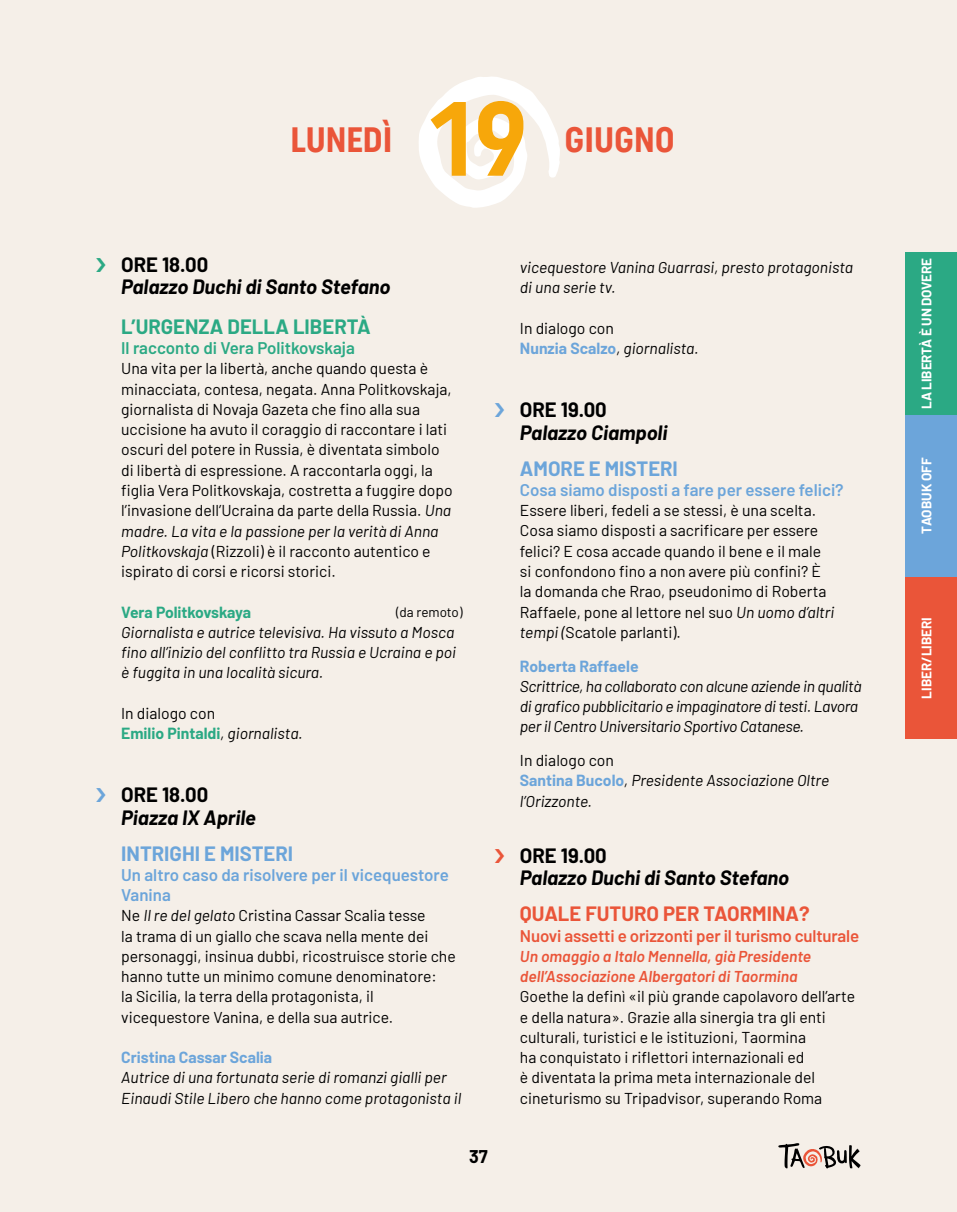
<style>
.page{position:relative;width:957px;height:1212px;background:#f5efe8}
.page>*{position:absolute;margin:0;border:0;box-sizing:border-box;transform-origin:0 0}
.t1{font:105.3px "Uniform Condensed 4";color:#f7a70a}
.t2{font:35.1px "Uniform Condensed 4";color:#ea5539}
.t3{font:italic 700 20.25px "Barlow";color:#000}
.t4{font:700 20.25px "Barlow";color:#000}
.t5{font:700 20.25px "Barlow";color:#6ca5da}
.t6{font:700 20.25px "Barlow";color:#ea5539}
.t7{font:700 20.25px "Barlow";color:#2ba984}
.t8{font:700 18px "Barlow";color:#000}
.t9{font:600 16.88px/20.2px "Barlow";color:#6ca5da}
.t10{font:600 16.88px "Barlow";letter-spacing:-.01em;color:#ea5539}
.t11{font:600 16.88px "Barlow";color:#2ba984}
.t12{font:15.75px/20.2px "Barlow";color:#000}
.t13{font:italic 15.75px/20.2px "Barlow";color:#000}
.t14{font:italic 15.75px/20.2px "Barlow";letter-spacing:-.02em;color:#000}
.t15{font:italic 600 15.75px/20.2px "Barlow";color:#ea5539}
.t16{font:700 15.75px/20.2px "Barlow";color:#2ba984}
.t17{font:700 15.75px "Barlow";color:#6ca5da}
.t18{font:700 13.5px "Barlow";color:#fff}
.t19{font:13.5px "Barlow";letter-spacing:-.005em;color:#000}
.s1{font-style:italic}
.s2{font-weight:400;color:#000}
.s3{font-weight:400;font-style:italic;color:#000}
.s4{font-style:normal}
.s5{font-weight:700;font-style:normal;color:#6ca5da}
</style>
<div class="page">
<svg style="left:418px;top:76px;width:142px;height:132px"></svg>
<div style="left:906px;top:577px;width:51px;height:162px;background:#ea5539"></div>
<div style="left:906px;top:414px;width:51px;height:163px;background:#6ca5da"></div>
<div style="left:906px;top:252px;width:51px;height:162px;background:#2ba984"></div>
<svg style="left:778px;top:1143px;width:83px;height:25px;background:#b4a59e"></svg>
<svg style="left:96px;top:257px;width:9px;height:15px"></svg>
<svg style="left:96px;top:788px;width:9px;height:14px"></svg>
<svg style="left:495px;top:403px;width:9px;height:14px"></svg>
<svg style="left:495px;top:848px;width:9px;height:15px"></svg>
<h2 class="t2" style="left:291px;top:118px;width:104px">LUNEDÌ</h2>
<h1 class="t1" style="left:429px;top:76px;width:100px">19</h1>
<h2 class="t2" style="left:564px;top:118px;width:112px">GIUGNO</h2>
<p class="t4" style="left:121px;top:249px;width:89px">ORE 18.00</p>
<p class="t3" style="left:121px;top:272px;width:271px">Palazzo Duchi di Santo Stefano</p>
<p class="t7" style="left:121px;top:312px;width:251px">L’URGENZA DELLA LIBERTÀ</p>
<p class="t11" style="left:121px;top:336px;width:235px">Il racconto di Vera Politkovskaja</p>
<p class="t12" style="left:121px;top:357px;width:333px">Una vita per la libertà, anche quando questa è minacciata, contesa, negata. Anna Politkovskaja, giornalista di Novaja Gazeta che fino alla sua uccisione ha avuto il coraggio di raccontare i lati oscuri del potere in Russia, è diventata simbolo di libertà di espressione. A raccontarla oggi, la figlia Vera Politkovskaja, costretta a fuggire dopo l’invasione dell’Ucraina da parte della Russia. <span class="s1">Una madre. La vita e la passione per la verità di Anna Politkovskaja</span> (Rizzoli) è il racconto autentico e ispirato di corsi e ricorsi storici.</p>
<p class="t16" style="left:121px;top:600px;width:131px">Vera Politkovskaya</p>
<p class="t19" style="left:396px;top:603px;width:68px">(da remoto)</p>
<p class="t13" style="left:121px;top:621px;width:336px;text-align:justify">Giornalista e autrice televisiva. Ha vissuto a Mosca fino all’inizio del conflitto tra Russia e Ucraina e poi è fuggita in una località sicura.</p>
<p class="t16" style="left:121px;top:702px;width:183px"><span class="s2">In dialogo con<br></span>Emilio Pintaldi<span class="s3">, giornalista.</span></p>
<p class="t4" style="left:121px;top:780px;width:89px">ORE 18.00</p>
<p class="t3" style="left:121px;top:802px;width:136px">Piazza IX Aprile</p>
<p class="t5" style="left:121px;top:838px;width:173px">INTRIGHI E MISTERI</p>
<p class="t9" style="left:121px;top:863px;width:329px">Un altro caso da risolvere per il vicequestore<br>Vanina</p>
<p class="t12" style="left:121px;top:904px;width:336px">Ne <span class="s1">Il re del gelato</span> Cristina Cassar Scalia tesse<br>la trama di un giallo che scava nella mente dei personaggi, insinua dubbi, ricostruisce storie che hanno tutte un minimo comune denominatore:<br>la Sicilia, la terra della protagonista, il vicequestore Vanina, e della sua autrice.</p>
<p class="t17" style="left:121px;top:1046px;width:152px">Cristina Cassar Scalia</p>
<p class="t13" style="left:121px;top:1066px;width:341px">Autrice di una fortunata serie di romanzi gialli per<br>Einaudi Stile Libero che hanno come protagonista il</p>
<p class="t8" style="left:469px;top:1143px;width:20px">37</p>
<p class="t13" style="left:520px;top:256px;width:335px">vicequestore Vanina Guarrasi, presto protagonista di una serie tv.</p>
<p class="t13" style="left:520px;top:317px;width:180px"><span class="s4">In dialogo con<br></span><span class="s5">Nunzia Scalzo</span>, giornalista.</p>
<p class="t4" style="left:520px;top:395px;width:88px">ORE 19.00</p>
<p class="t3" style="left:520px;top:417px;width:149px">Palazzo Ciampoli</p>
<p class="t5" style="left:520px;top:453px;width:159px">AMORE E MISTERI</p>
<p class="t9" style="left:520px;top:478px;width:325px">Cosa siamo disposti a fare per essere felici?</p>
<p class="t12" style="left:520px;top:499px;width:316px">Essere liberi, fedeli a se stessi, è una scelta.<br>Cosa siamo disposti a sacrificare per essere felici? E cosa accade quando il bene e il male si confondono fino a non avere più confini? È la domanda che Rrao, pseudonimo di Roberta Raffaele, pone al lettore nel suo <span class="s1">Un uomo d’altri tempi (</span>Scatole parlanti).</p>
<p class="t17" style="left:520px;top:654px;width:120px">Roberta Raffaele</p>
<p class="t14" style="left:520px;top:675px;width:343px">Scrittrice, ha collaborato con alcune aziende in qualità di grafico pubblicitario e impaginatore di testi. Lavora per il Centro Universitario Sportivo Catanese.</p>
<p class="t13" style="left:520px;top:749px;width:311px"><span class="s4">In dialogo con<br></span><span class="s5">Santina Bucolo</span>, Presidente Associazione Oltre l’Orizzonte.</p>
<p class="t4" style="left:520px;top:840px;width:88px">ORE 19.00</p>
<p class="t3" style="left:520px;top:863px;width:271px">Palazzo Duchi di Santo Stefano</p>
<p class="t6" style="left:520px;top:899px;width:291px">QUALE FUTURO PER TAORMINA?</p>
<p class="t10" style="left:520px;top:923px;width:341px">Nuovi assetti e orizzonti per il turismo culturale</p>
<p class="t15" style="left:520px;top:945px;width:293px">Un omaggio a Italo Mennella, già Presidente dell’Associazione Albergatori di Taormina</p>
<p class="t12" style="left:520px;top:985px;width:336px">Goethe la definì «il più grande capolavoro dell’arte e della natura». Grazie alla sinergia tra gli enti culturali, turistici e le istituzioni, Taormina<br>ha conquistato i riflettori internazionali ed<br>è diventata la prima meta internazionale del cineturismo su Tripadvisor, superando Roma</p>
<p class="t18" style="left:916px;top:409px;width:153px;rotate:-90deg">LA LIBERTÀ È UN DOVERE</p>
<p class="t18" style="left:916px;top:533px;width:77px;rotate:-90deg">TAOBUK OFF</p>
<p class="t18" style="left:916px;top:699px;width:83px;rotate:-90deg">LIBER/LIBERI</p>
</div>
